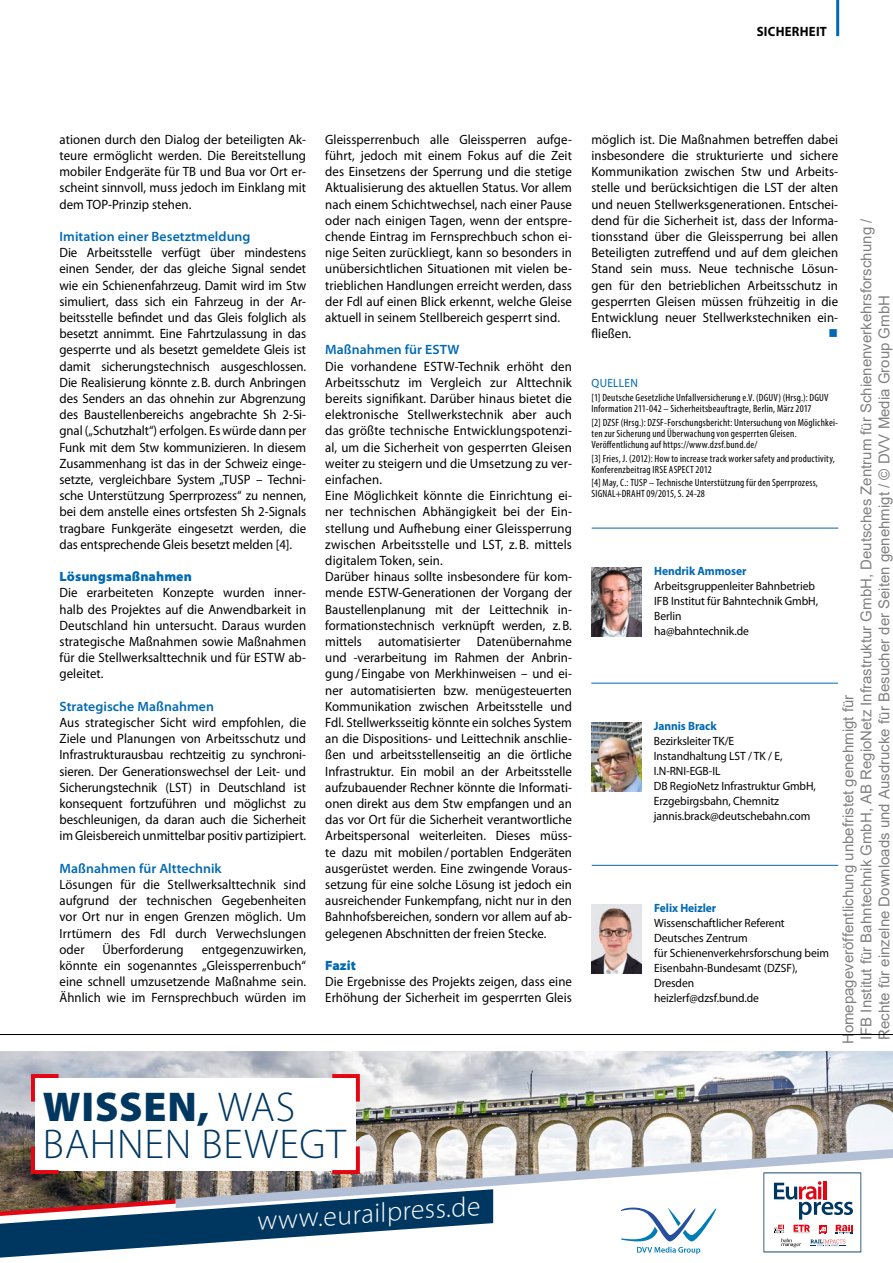
<style>
.page{position:relative;width:893px;height:1263px;background:#fff}
.page>*{position:absolute;margin:0;border:0;box-sizing:border-box;transform-origin:0 0}
.t1{font:300 41.7px/37.5px "Myriad Pro";letter-spacing:.02em;color:#003761}
.t2{font:300 27.6px "Myriad Pro";color:#fff}
.t3{font:15px/18px "Arial";color:rgb(0 0 0/.5)}
.t4{font:13.5px/16.2px "Myriad Pro";color:#000;text-align:justify;scale:.95 1}
.t5{font:600 semi-expanded 13.5px "Myriad Pro";letter-spacing:.005em;color:#0069b4;scale:.95 1}
.t6{font:900 semi-expanded 13.5px "Myriad Pro";letter-spacing:.005em;color:#0069b4;scale:.95 1}
.t7{font:700 13.5px "Myriad Pro";letter-spacing:.02em;color:#000;scale:.95 1}
.t8{font:13.5px "Wingdings";color:#0069b4;scale:.95 1}
.t9{font:12px/15px "Myriad Pro";letter-spacing:-.005em;color:#000;scale:.96 1}
.t10{font:700 12px "Myriad Pro";letter-spacing:-.005em;color:#0069b4;scale:.96 1}
.t11{font:12px "Myriad Pro";letter-spacing:.025em;color:#0069b4;scale:.95 1}
.t12{font:condensed 10.5px/11.2px "Myriad Pro";letter-spacing:.02em;color:#000}
.s1{font-weight:900}
</style>
<div class="page">
<hr style="left:836px;top:0;width:3px;height:36px;background:#0069b4">
<img style="left:592px;top:567px;width:49px;height:69px">
<hr style="left:592px;top:528px;width:246px;height:1px;background:#0069b4">
<img style="left:592px;top:904px;width:49px;height:69px">
<hr style="left:592px;top:865px;width:246px;height:1px;background:#0069b4">
<img style="left:591px;top:722px;width:50px;height:69px">
<hr style="left:591px;top:683px;width:247px;height:1px;background:#0069b4">
<hr style="left:0;top:1034px;width:893px;height:1px;background:#000">
<svg style="left:621px;top:1211px;width:95px;height:43px"></svg>
<img style="left:0;top:1051px;width:893px;height:160px">
<svg style="left:763px;top:1172px;width:98px;height:80px"></svg>
<div style="left:35px;top:1078px;width:321px;height:92px;background:#fff"></div>
<svg style="left:29px;top:1072px;width:33px;height:33px"></svg>
<svg style="left:328px;top:1072px;width:34px;height:33px"></svg>
<svg style="left:0;top:1142px;width:493px;height:116px"></svg>
<p class="t7" style="left:757px;top:24px;width:75px">SICHERHEIT</p>
<p class="t4" style="left:60px;top:131px;width:261px">ationen durch den Dialog der beteiligten Ak&shy;teure ermöglicht werden. Die Bereitstellung mobiler Endgeräte für TB und Bua vor Ort er&shy;scheint sinnvoll, muss jedoch im Einklang mit dem TOP-Prinzip stehen.</p>
<p class="t5" style="left:60px;top:229px;width:203px">Imitation einer Besetztmeldung</p>
<p class="t4" style="left:60px;top:245px;width:261px">Die Arbeitsstelle verfügt über mindestens einen Sender, der das gleiche Signal sendet wie ein Schienenfahrzeug. Damit wird im Stw simuliert, dass sich ein Fahrzeug in der Ar&shy;beitsstelle befindet und das Gleis folglich als besetzt annimmt. Eine Fahrtzulassung in das gesperrte und als besetzt gemeldete Gleis ist damit sicherungstechnisch ausgeschlossen.<br>Die Realisierung könnte z.B. durch Anbringen des Senders an das ohnehin zur Abgrenzung des Baustellenbereichs angebrachte Sh 2-Si&shy;gnal („Schutzhalt“) erfolgen. Es würde dann per Funk mit dem Stw kommunizieren. In diesem Zusammenhang ist das in der Schweiz einge&shy;setzte, vergleichbare System „TUSP – Techni&shy;sche Unterstützung Sperrprozess“ zu nennen, bei dem anstelle eines ortsfesten Sh 2-Signals tragbare Funkgeräte eingesetzt werden, die das entsprechende Gleis besetzt melden [4].</p>
<p class="t6" style="left:60px;top:569px;width:141px">Lösungsmaßnahmen</p>
<p class="t4" style="left:60px;top:585px;width:261px">Die erarbeiteten Konzepte wurden inner&shy;halb des Projektes auf die Anwendbarkeit in Deutschland hin untersucht. Daraus wurden strategische Maßnahmen sowie Maßnahmen für die Stellwerksalttechnik und für ESTW ab&shy;geleitet.</p>
<p class="t5" style="left:60px;top:699px;width:164px">Strategische Maßnahmen</p>
<p class="t4" style="left:60px;top:715px;width:261px">Aus strategischer Sicht wird empfohlen, die Ziele und Planungen von Arbeitsschutz und Infrastrukturausbau rechtzeitig zu synchroni&shy;sieren. Der Generationswechsel der Leit- und Sicherungstechnik (LST) in Deutschland ist konsequent fortzuführen und möglichst zu beschleunigen, da daran auch die Sicherheit im Gleisbereich unmittelbar positiv partizipiert.</p>
<p class="t5" style="left:60px;top:861px;width:172px">Maßnahmen für Alttechnik</p>
<p class="t4" style="left:60px;top:877px;width:261px">Lösungen für die Stellwerksalttechnik sind aufgrund der technischen Gegebenheiten vor Ort nur in engen Grenzen möglich. Um Irrtümern des Fdl durch Verwechslungen oder</p>
<p class="t4" style="left:103px;top:941px;width:87px">Überforderung</p>
<p class="t4" style="left:60px;top:941px;width:261px;text-indent:142px">entgegenzuwirken, könnte ein sogenanntes „Gleissperrenbuch“ eine schnell umzusetzende Maßnahme sein.<br>Ähnlich wie im Fernsprechbuch würden im</p>
<p class="t4" style="left:325px;top:131px;width:261px">Gleissperrenbuch alle Gleissperren aufge&shy;führt, jedoch mit einem Fokus auf die Zeit des Einsetzens der Sperrung und die stetige Aktualisierung des aktuellen Status. Vor allem nach einem Schichtwechsel, nach einer Pause oder nach einigen Tagen, wenn der entspre&shy;chende Eintrag im Fernsprechbuch schon ei&shy;nige Seiten zurückliegt, kann so besonders in unübersichtlichen Situationen mit vielen be&shy;trieblichen Handlungen erreicht werden, dass der Fdl auf einen Blick erkennt, welche Gleise aktuell in seinem Stellbereich gesperrt sind.</p>
<p class="t5" style="left:325px;top:342px;width:143px">Maßnahmen für ESTW</p>
<p class="t4" style="left:325px;top:358px;width:261px;text-align:left">Die vorhandene ESTW-Technik erhöht den Arbeitsschutz im Vergleich zur Alttechnik bereits signifikant. Darüber hinaus bietet die elektronische Stellwerkstechnik aber auch das größte technische Entwicklungspotenzi&shy;al, um die Sicherheit von gesperrten Gleisen weiter zu steigern und die Umsetzung zu ver&shy;einfachen.<br>Eine Möglichkeit könnte die Einrichtung ei&shy;ner technischen Abhängigkeit bei der Ein&shy;stellung und Aufhebung einer Gleissperrung zwischen Arbeitsstelle und LST, z. B. mittels digitalem Token, sein.<br>Darüber hinaus sollte insbesondere für kom&shy;mende ESTW-Generationen der Vorgang der Baustellenplanung mit der Leittechnik in&shy;formationstechnisch verknüpft werden, z.B. mittels automatisierter Datenübernahme und -verarbeitung im Rahmen der Anbrin&shy;gung/ Eingabe von Merkhinweisen – und ei&shy;ner automatisierten bzw. menügesteuerten Kommunikation zwischen Arbeitsstelle und Fdl. Stellwerksseitig könnte ein solches System an die Dispositions- und Leittechnik anschlie&shy;ßen und arbeitsstellenseitig an die örtliche Infrastruktur. Ein mobil an der Arbeitsstelle aufzubauender Rechner könnte die Informati&shy;onen direkt aus dem Stw empfangen und an das vor Ort für die Sicherheit verantwortliche Arbeitspersonal weiterleiten. Dieses müss&shy;te dazu mit mobilen/portablen Endgeräten ausgerüstet werden. Eine zwingende Voraus&shy;setzung für eine solche Lösung ist jedoch ein ausreichender Funkempfang, nicht nur in den Bahnhofsbereichen, sondern vor allem auf ab&shy;gelegenen Abschnitten der freien Stecke.</p>
<p class="t6" style="left:325px;top:958px;width:34px">Fazit</p>
<p class="t4" style="left:325px;top:974px;width:261px">Die Ergebnisse des Projekts zeigen, dass eine<br>Erhöhung der Sicherheit im gesperrten Gleis</p>
<p class="t4" style="left:591px;top:131px;width:261px">möglich ist. Die Maßnahmen betreffen dabei insbesondere die strukturierte und sichere Kommunikation zwischen Stw und Arbeits&shy;stelle und berücksichtigen die LST der alten und neuen Stellwerksgenerationen. Entschei&shy;dend für die Sicherheit ist, dass der Informa&shy;tionsstand über die Gleissperrung bei allen Beteiligten zutreffend und auf dem gleichen Stand sein muss. Neue technische Lösun&shy;gen für den betrieblichen Arbeitsschutz in gesperrten Gleisen müssen frühzeitig in die Entwicklung neuer Stellwerkstechniken ein&shy;fließen.</p>
<p class="t3" style="left:839px;top:1044px;width:827px;rotate:-90deg">Homepageveröffentlichung unbefristet genehmigt für<br>IFB Institut für Bahntechnik GmbH, AB RegioNetz Infrastruktur GmbH, Deutsches Zentrum für Schienenverkehrsforschung /<br>Rechte für einzelne Downloads und Ausdrucke für Besucher der Seiten genehmigt / © DVV Media Group GmbH</p>
<p class="t8" style="left:828px;top:326px;width:12px">■</p>
<p class="t11" style="left:592px;top:376px;width:50px">QUELLEN</p>
<p class="t12" style="left:591px;top:392px;width:239px">[1] Deutsche Gesetzliche Unfallversicherung e.V. (DGUV) (Hrsg.): DGUV<br>Information 211-042 – Sicherheitsbeauftragte, Berlin, März 2017</p>
<p class="t12" style="left:591px;top:416px;width:248px">[2] DZSF (Hrsg.): DZSF-Forschungsbericht: Untersuchung von Möglichkei&shy;ten zur Sicherung und Überwachung von gesperrten Gleisen.<br>Veröffentlichung auf https://www.dzsf.bund.de/</p>
<p class="t12" style="left:591px;top:452px;width:245px">[3] Fries, J. (2012): How to increase track worker safety and productivity,<br>Konferenzbeitrag IRSE ASPECT 2012</p>
<p class="t12" style="left:591px;top:477px;width:228px">[4] May, C.: TUSP – Technische Unterstützung für den Sperrprozess,<br>SIGNAL+DRAHT 09/2015, S. 24-28</p>
<p class="t10" style="left:654px;top:564px;width:98px">Hendrik Ammoser</p>
<p class="t9" style="left:654px;top:579px;width:172px">Arbeitsgruppenleiter Bahnbetrieb<br>IFB Institut für Bahntechnik GmbH,<br>Berlin<br>ha@bahntechnik.de</p>
<p class="t10" style="left:654px;top:719px;width:67px">Jannis Brack</p>
<p class="t9" style="left:654px;top:734px;width:170px">Bezirksleiter TK/E<br>Instandhaltung LST / TK / E,<br>I.N-RNI-EGB-IL<br>DB RegioNetz Infrastruktur GmbH,<br>Erzgebirgsbahn, Chemnitz jannis.brack@deutschebahn.com</p>
<p class="t10" style="left:654px;top:902px;width:66px">Felix Heizler</p>
<p class="t9" style="left:654px;top:916px;width:184px">Wissenschaftlicher Referent<br>Deutsches Zentrum<br>für Schienenverkehrsforschung beim<br>Eisenbahn-Bundesamt (DZSF),<br>Dresden<br>heizlerf@dzsf.bund.de</p>
<h1 class="t1" style="left:43px;top:1088px;width:305px"><span class="s1">WISSEN,</span> WAS<br>BAHNEN BEWEGT</h1>
<h2 class="t2" style="left:256px;top:1204px;width:225px;rotate:-4deg">www.eurailpress.de</h2>
</div>
